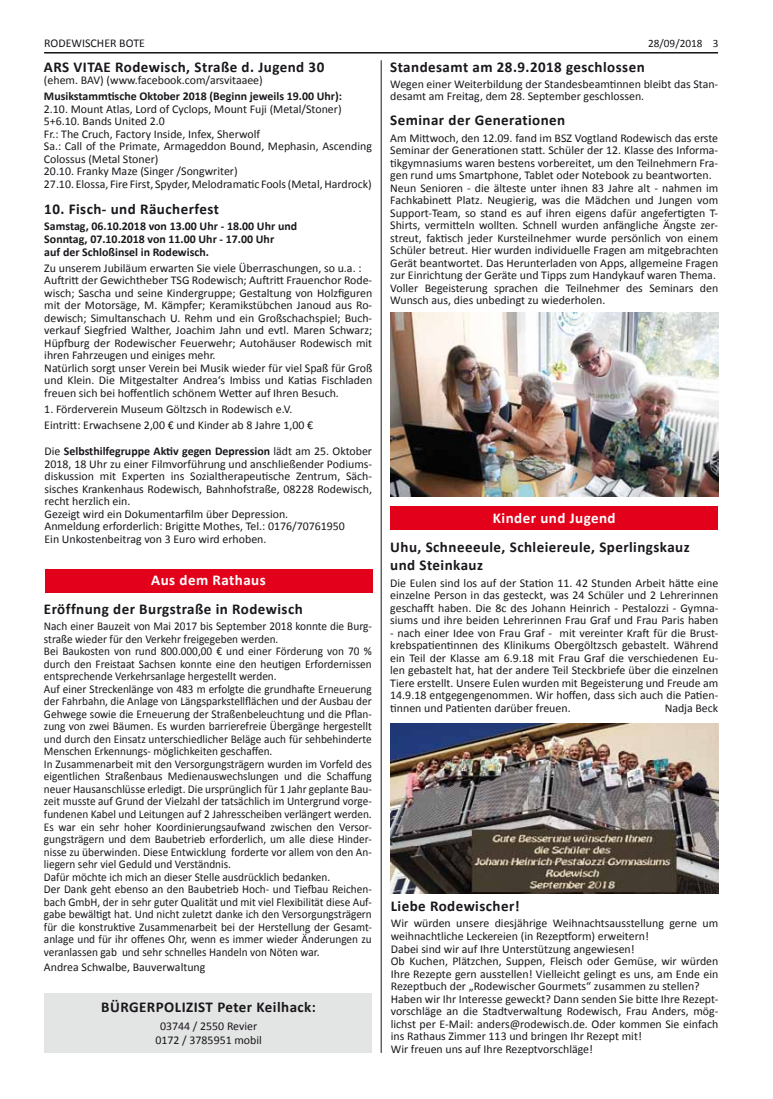
<style>
.page{position:relative;width:773px;height:1099px;background:#fff}
.page>*{position:absolute;margin:0;border:0;box-sizing:border-box;transform-origin:0 0}
.t1{font:700 15px/18px "Calibri";letter-spacing:.03em;color:#1a171c}
.t2{font:700 15px "Calibri";letter-spacing:.03em;color:#fff}
.t3{font:11.88px/12.5px "Calibri";color:#1a171c}
.t4{font:11.88px/12.5px "Calibri";color:#1a171c;scale:.95 1}
.t5{font:700 11.88px/12.5px "Calibri";color:#1a171c}
.t6{font:11.25px "Calibri";color:#1a171c}
.s1{font-weight:700}
</style>
<div class="page">
<div style="left:45px;top:569px;width:327px;height:23px;background:#e2001a"></div>
<hr style="left:380px;top:60px;width:1px;height:992px;background:#1a171c">
<hr style="left:44px;top:52px;width:674px;height:1px;background:#1a171c">
<div style="left:45px;top:993px;width:327px;height:59px;background:#e3e4e4"></div>
<img style="left:390px;top:312px;width:328px;height:184px">
<div style="left:390px;top:507px;width:328px;height:23px;background:#e2001a"></div>
<img style="left:390px;top:723px;width:328px;height:170px">
<p class="t3" style="left:44px;top:36px;width:102px">RODEWISCHER BOTE</p>
<p class="t6" style="left:648px;top:36px;width:72px">28/09/2018 3</p>
<p class="t1" style="left:44px;top:57px;width:282px">ARS VITAE Rodewisch, Straße d. Jugend 30</p>
<p class="t3" style="left:44px;top:73px;width:220px">(ehem. BAV) (www.facebook.com/arsvitaaee)</p>
<p class="t5" style="left:44px;top:89px;width:299px">Musikstammtische Oktober 2018 (Beginn jeweils 19.00 Uhr):</p>
<p class="t3" style="left:44px;top:102px;width:329px">2.10. Mount Atlas, Lord of Cyclops, Mount Fuji (Metal/Stoner)<br>5+6.10. Bands United 2.0<br>Fr.: The Cruch, Factory Inside, Infex, Sherwolf<br>Sa.: Call of the Primate, Armageddon Bound, Mephasin, Ascending Colossus (Metal Stoner)<br>20.10. Franky Maze (Singer /Songwriter)<br>27.10. Elossa, Fire First, Spyder, Melodramatic Fools (Metal, Hardrock)</p>
<p class="t1" style="left:44px;top:199px;width:176px">10. Fisch- und Räucherfest</p>
<p class="t5" style="left:44px;top:220px;width:254px">Samstag, 06.10.2018 von 13.00 Uhr - 18.00 Uhr und<br>Sonntag, 07.10.2018 von 11.00 Uhr - 17.00 Uhr<br>auf der Schloßinsel in Rodewisch.</p>
<p class="t3" style="left:44px;top:261px;width:329px">Zu unserem Jubiläum erwarten Sie viele Überraschungen, so u.a. :<br>Auftritt der Gewichtheber TSG Rodewisch; Auftritt Frauenchor Rode&shy;wisch; Sascha und seine Kindergruppe; Gestaltung von Holzfiguren mit der Motorsäge, M. Kämpfer; Keramikstübchen Janoud aus Ro&shy;dewisch; Simultanschach U. Rehm und ein Großschachspiel; Buch&shy;verkauf Siegfried Walther, Joachim Jahn und evtl. Maren Schwarz; Hüpfburg der Rodewischer Feuerwehr; Autohäuser Rodewisch mit ihren Fahrzeugen und einiges mehr.<br>Natürlich sorgt unser Verein bei Musik wieder für viel Spaß für Groß und Klein. Die Mitgestalter Andrea‘s Imbiss und Katias Fischladen freuen sich bei hoffentlich schönem Wetter auf Ihren Besuch.</p>
<p class="t3" style="left:44px;top:400px;width:270px;line-height:16.2px">1. Förderverein Museum Göltzsch in Rodewisch e.V.<br>Eintritt: Erwachsene 2,00 € und Kinder ab 8 Jahre 1,00 €</p>
<p class="t3" style="left:44px;top:444px;width:329px">Die <span class="s1">Selbsthilfegruppe Aktiv gegen Depression</span> lädt am 25. Oktober 2018, 18 Uhr zu einer Filmvorführung und anschließender Podiums&shy;diskussion mit Experten ins Sozialtherapeutische Zentrum, Säch&shy;sisches Krankenhaus Rodewisch, Bahnhofstraße, 08228 Rodewisch, recht herzlich ein.<br>Gezeigt wird ein Dokumentarfilm über Depression.<br>Anmeldung erforderlich: Brigitte Mothes, Tel.: 0176/70761950<br>Ein Unkostenbeitrag von 3 Euro wird erhoben.</p>
<p class="t2" style="left:151px;top:570px;width:116px">Aus dem Rathaus</p>
<p class="t1" style="left:44px;top:599px;width:260px">Eröffnung der Burgstraße in Rodewisch</p>
<p class="t4" style="left:44px;top:619px;width:347px">Nach einer Bauzeit von Mai 2017 bis September 2018 konnte die Burg&shy;straße wieder für den Verkehr freigegeben werden.<br>Bei Baukosten von rund 800.000,00 € und einer Förderung von 70 % durch den Freistaat Sachsen konnte eine den heutigen Erfordernissen entsprechende Verkehrsanlage hergestellt werden.<br>Auf einer Streckenlänge von 483 m erfolgte die grundhafte Erneuerung der Fahrbahn, die Anlage von Längsparkstellflächen und der Ausbau der Gehwege sowie die Erneuerung der Straßenbeleuchtung und die Pflan&shy;zung von zwei Bäumen. Es wurden barrierefreie Übergänge hergestellt und durch den Einsatz unterschiedlicher Beläge auch für sehbehinderte Menschen Erkennungs- möglichkeiten geschaffen.<br>In Zusammenarbeit mit den Versorgungsträgern wurden im Vorfeld des eigentlichen Straßenbaus Medienauswechslungen und die Schaffung neuer Hausanschlüsse erledigt. Die ursprünglich für 1 Jahr geplante Bau&shy;zeit musste auf Grund der Vielzahl der tatsächlich im Untergrund vorge&shy;fundenen Kabel und Leitungen auf 2 Jahresscheiben verlängert werden.<br>Es war ein sehr hoher Koordinierungsaufwand zwischen den Versor&shy;gungsträgern und dem Baubetrieb erforderlich, um alle diese Hinder&shy;nisse zu überwinden. Diese Entwicklung forderte vor allem von den An&shy;liegern sehr viel Geduld und Verständnis.<br>Dafür möchte ich mich an dieser Stelle ausdrücklich bedanken.<br>Der Dank geht ebenso an den Baubetrieb Hoch- und Tiefbau Reichen&shy;bach GmbH, der in sehr guter Qualität und mit viel Flexibilität diese Auf&shy;gabe bewältigt hat. Und nicht zuletzt danke ich den Versorgungsträgern für die konstruktive Zusammenarbeit bei der Herstellung der Gesamt&shy;anlage und für ihr offenes Ohr, wenn es immer wieder Änderungen zu veranlassen gab und sehr schnelles Handeln von Nöten war.</p>
<p class="t3" style="left:44px;top:959px;width:163px">Andrea Schwalbe, Bauverwaltung</p>
<p class="t1" style="left:101px;top:996px;width:216px">BÜRGERPOLIZIST Peter Keilhack:</p>
<p class="t3" style="left:155px;top:1017px;width:108px;line-height:14.2px;text-align:center">03744 / 2550 Revier<br>0172 / 3785951 mobil</p>
<p class="t1" style="left:390px;top:57px;width:256px">Standesamt am 28.9.2018 geschlossen</p>
<p class="t3" style="left:390px;top:77px;width:329px">Wegen einer Weiterbildung der Standesbeamtinnen bleibt das Stan&shy;desamt am Freitag, dem 28. September geschlossen.</p>
<p class="t1" style="left:390px;top:111px;width:176px">Seminar der Generationen</p>
<p class="t3" style="left:390px;top:131px;width:329px">Am Mittwoch, den 12.09. fand im BSZ Vogtland Rodewisch das erste Seminar der Generationen statt. Schüler der 12. Klasse des Informa&shy;tikgymnasiums waren bestens vorbereitet, um den Teilnehmern Fra&shy;gen rund ums Smartphone, Tablet oder Notebook zu beantworten.<br>Neun Senioren - die älteste unter ihnen 83 Jahre alt - nahmen im Fachkabinett Platz. Neugierig, was die Mädchen und Jungen vom Support-Team, so stand es auf ihren eigens dafür angefertigten T-Shirts, vermitteln wollten. Schnell wurden anfängliche Ängste zer&shy;streut, faktisch jeder Kursteilnehmer wurde persönlich von einem Schüler betreut. Hier wurden individuelle Fragen am mitgebrachten Gerät beantwortet. Das Herunterladen von Apps, allgemeine Fragen zur Einrichtung der Geräte und Tipps zum Handykauf waren Thema.<br>Voller Begeisterung sprachen die Teilnehmer des Seminars den Wunsch aus, dies unbedingt zu wiederholen.</p>
<p class="t2" style="left:493px;top:508px;width:124px">Kinder und Jugend</p>
<p class="t1" style="left:390px;top:537px;width:301px">Uhu, Schneeeule, Schleiereule, Sperlingskauz und Steinkauz</p>
<p class="t3" style="left:390px;top:576px;width:329px;text-align:justify">Die Eulen sind los auf der Station 11. 42 Stunden Arbeit hätte eine einzelne Person in das gesteckt, was 24 Schüler und 2 Lehrerinnen geschafft haben. Die 8c des Johann Heinrich - Pestalozzi - Gymna&shy;siums und ihre beiden Lehrerinnen Frau Graf und Frau Paris haben</p>
<p class="t3" style="left:390px;top:626px;width:329px;text-align:justify">- nach einer Idee von Frau Graf - mit vereinter Kraft für die Brust&shy;krebspatientinnen des Klinikums Obergöltzsch gebastelt. Während ein Teil der Klasse am 6.9.18 mit Frau Graf die verschiedenen Eu&shy;len gebastelt hat, hat der andere Teil Steckbriefe über die einzelnen Tiere erstellt. Unsere Eulen wurden mit Begeisterung und Freude am 14.9.18 entgegengenommen. Wir hoffen, dass sich auch die Patien&shy;tinnen und Patienten darüber freuen.</p>
<p class="t3" style="left:664px;top:701px;width:55px">Nadja Beck</p>
<p class="t1" style="left:391px;top:896px;width:130px">Liebe Rodewischer!</p>
<p class="t3" style="left:391px;top:916px;width:329px">Wir würden unsere diesjährige Weihnachtsausstellung gerne um weihnachtliche Leckereien (in Rezeptform) erweitern!<br>Dabei sind wir auf Ihre Unterstützung angewiesen!<br>Ob Kuchen, Plätzchen, Suppen, Fleisch oder Gemüse, wir würden Ihre Rezepte gern ausstellen! Vielleicht gelingt es uns, am Ende ein Rezeptbuch der „Rodewischer Gourmets“ zusammen zu stellen?<br>Haben wir Ihr Interesse geweckt? Dann senden Sie bitte Ihre Rezept&shy;vorschläge an die Stadtverwaltung Rodewisch, Frau Anders, mög&shy;lichst per E-Mail: anders@rodewisch.de. Oder kommen Sie einfach ins Rathaus Zimmer 113 und bringen Ihr Rezept mit!<br>Wir freuen uns auf Ihre Rezeptvorschläge!</p>
</div>
